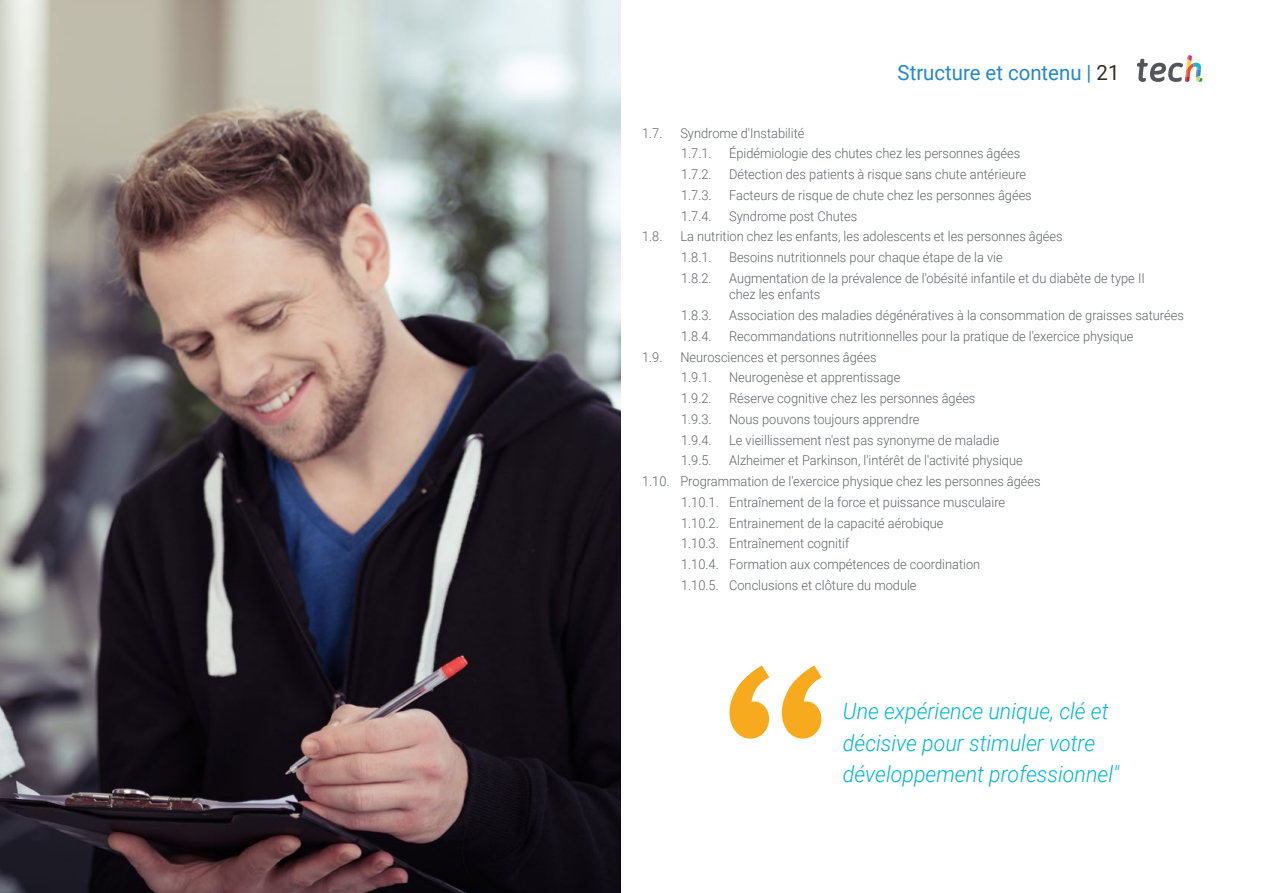
<style>
.page{position:relative;width:1263px;height:893px;background:#fff}
.page>*{position:absolute;margin:0;border:0;box-sizing:border-box;transform-origin:0 0}
.t1{font:italic 300 22.5px/31.5px "Roboto";color:#00b7d1;scale:.95 1}
.t2{font:21px "Roboto";color:#2488c9}
.t3{font:300 13.5px/20.7px "Roboto";color:#61646a;scale:.95 1}
.s1{color:#312e20}
</style>
<div class="page">
<svg style="left:1137px;top:55px;width:65px;height:27px"></svg>
<img style="left:0;top:0;width:621px;height:893px">
<svg style="left:729px;top:665px;width:93px;height:74px"></svg>
<h2 class="t2" style="left:898px;top:57px;width:223px">Structure et contenu | <span class="s1">21</span></h2>
<p class="t3" style="left:642px;top:122px;width:23px">1.7.</p>
<p class="t3" style="left:680px;top:122px;width:132px">Syndrome d'Instabilité<br>1.7.1.</p>
<p class="t3" style="left:729px;top:143px;width:308px">Épidémiologie des chutes chez les personnes âgées</p>
<p class="t3" style="left:681px;top:164px;width:34px">1.7.2.</p>
<p class="t3" style="left:729px;top:164px;width:314px">Détection des patients à risque sans chute antérieure</p>
<p class="t3" style="left:681px;top:184px;width:34px">1.7.3.</p>
<p class="t3" style="left:729px;top:184px;width:320px">Facteurs de risque de chute chez les personnes âgées</p>
<p class="t3" style="left:681px;top:205px;width:34px">1.7.4.</p>
<p class="t3" style="left:729px;top:205px;width:136px">Syndrome post Chutes</p>
<p class="t3" style="left:642px;top:226px;width:23px">1.8.</p>
<p class="t3" style="left:680px;top:226px;width:404px">La nutrition chez les enfants, les adolescents et les personnes âgées<br>1.8.1.</p>
<p class="t3" style="left:729px;top:247px;width:289px">Besoins nutritionnels pour chaque étape de la vie</p>
<p class="t3" style="left:681px;top:267px;width:34px">1.8.2.</p>
<p class="t3" style="left:729px;top:269px;width:439px;line-height:16.5px">Augmentation de la prévalence de l'obésité infantile et du diabète de type II chez les enfants</p>
<p class="t3" style="left:681px;top:305px;width:34px">1.8.3.</p>
<p class="t3" style="left:729px;top:305px;width:480px">Association des maladies dégénératives à la consommation de graisses saturées</p>
<p class="t3" style="left:681px;top:325px;width:34px">1.8.4.</p>
<p class="t3" style="left:729px;top:325px;width:427px">Recommandations nutritionnelles pour la pratique de l'exercice physique</p>
<p class="t3" style="left:642px;top:346px;width:23px">1.9.</p>
<p class="t3" style="left:680px;top:346px;width:208px">Neurosciences et personnes âgées<br>1.9.1.</p>
<p class="t3" style="left:729px;top:367px;width:182px">Neurogenèse et apprentissage</p>
<p class="t3" style="left:681px;top:388px;width:34px">1.9.2.</p>
<p class="t3" style="left:729px;top:388px;width:261px">Réserve cognitive chez les personnes âgées</p>
<p class="t3" style="left:681px;top:408px;width:34px">1.9.3.</p>
<p class="t3" style="left:729px;top:408px;width:202px">Nous pouvons toujours apprendre</p>
<p class="t3" style="left:681px;top:429px;width:34px">1.9.4.</p>
<p class="t3" style="left:729px;top:429px;width:286px">Le vieillissement n'est pas synonyme de maladie</p>
<p class="t3" style="left:681px;top:450px;width:34px">1.9.5.</p>
<p class="t3" style="left:729px;top:450px;width:311px">Alzheimer et Parkinson, l'intérêt de l'activité physique</p>
<p class="t3" style="left:642px;top:471px;width:421px">1.10. Programmation de l'exercice physique chez les personnes âgées</p>
<p class="t3" style="left:681px;top:491px;width:343px">1.10.1. Entraînement de la force et puissance musculaire</p>
<p class="t3" style="left:681px;top:512px;width:278px">1.10.2. Entrainement de la capacité aérobique</p>
<p class="t3" style="left:681px;top:533px;width:179px">1.10.3. Entraînement cognitif</p>
<p class="t3" style="left:681px;top:554px;width:316px">1.10.4. Formation aux compétences de coordination</p>
<p class="t3" style="left:681px;top:574px;width:249px">1.10.5. Conclusions et clôture du module</p>
<h1 class="t1" style="left:843px;top:695px;width:292px">Une expérience unique, clé et décisive pour stimuler votre développement professionnel"</h1>
</div>
